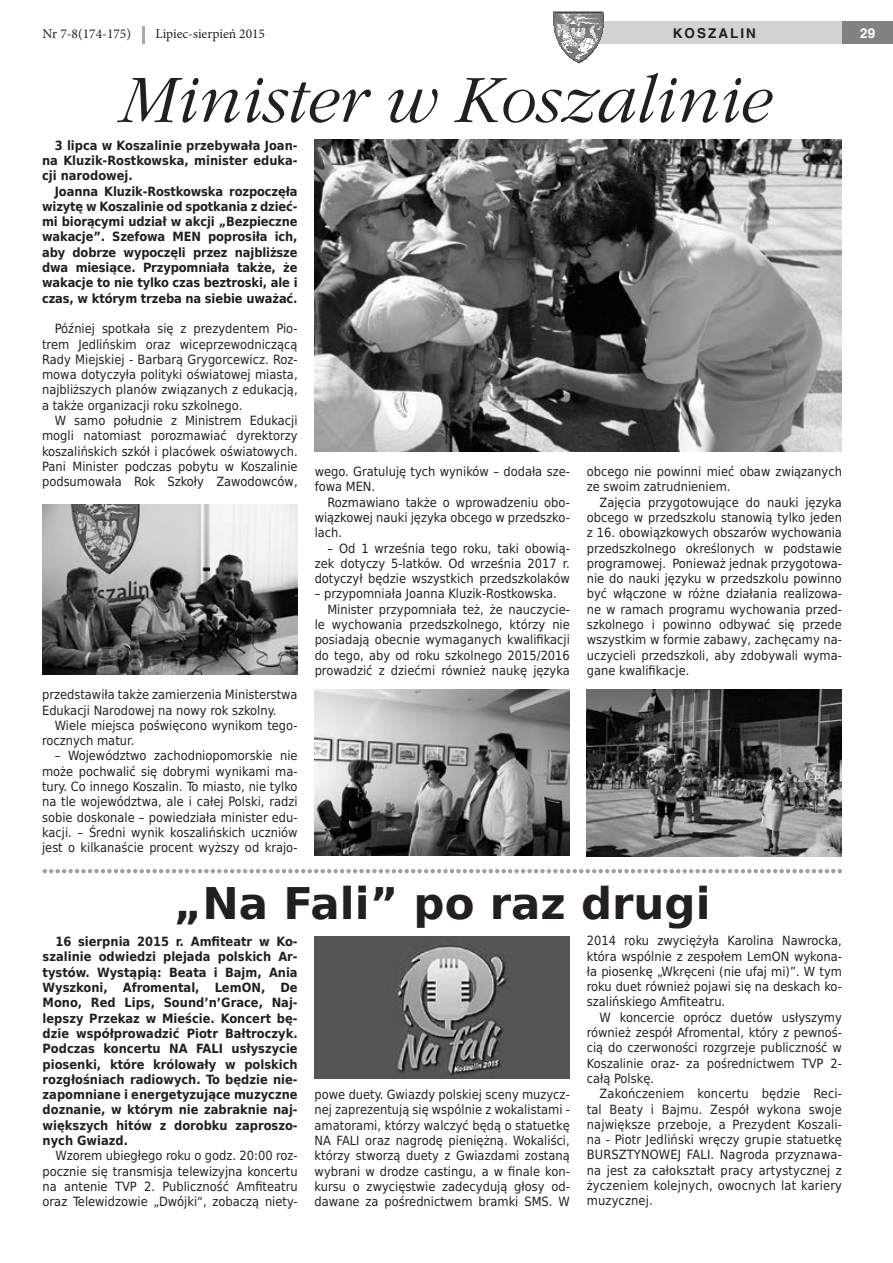
<style>
.page{position:relative;width:893px;height:1263px;background:#fff}
.page>*{position:absolute;margin:0;border:0;box-sizing:border-box;transform-origin:0 0}
.gz_tytul_kursywa{font:italic 70.5px "Gatineau";color:#231f20}
.gz_tytulik_sformatow{font:700 43.5px "DejaVu Sans";color:#231f20}
.t1{font:13.5px "Minion Pro";color:#231f20}
.t2{font:700 13.5px "Switzerland";letter-spacing:.15em;color:#231f20}
.t3{font:700 13.5px "Switzerland";color:#fff}
.gz_text_glowny{font:12.75px/15.3px "DejaVu Sans Condensed";color:#231f20;text-align:justify}
.gz_text_glowny-2{font:700 12.75px/15.3px "DejaVu Sans Condensed";color:#231f20;text-align:justify}
</style>
<div class="page">
<div style="left:570px;top:22px;width:323px;height:22px;background:#d1d2d4"></div>
<div style="left:842px;top:22px;width:51px;height:22px;background:#808285"></div>
<hr style="left:142px;top:26px;width:3px;height:17px;background:#a8a9ad">
<svg style="left:564px;top:51px;width:29px;height:13px"></svg>
<img style="left:553px;top:12px;width:51px;height:39px">
<img style="left:587px;top:689px;width:255px;height:167px">
<img style="left:315px;top:140px;width:527px;height:312px">
<img style="left:315px;top:689px;width:255px;height:167px">
<img style="left:43px;top:505px;width:255px;height:169px">
<svg style="left:43px;top:869px;width:799px;height:4px"></svg>
<img style="left:315px;top:937px;width:255px;height:141px">
<p class="t1" style="left:43px;top:25px;width:90px">Nr 7-8(174-175)</p>
<p class="t1" style="left:155px;top:25px;width:111px">Lipiec-sierpień 2015</p>
<p class="t2" style="left:673px;top:25px;width:85px">KOSZALIN</p>
<p class="t3" style="left:860px;top:25px;width:17px">29</p>
<p class="gz_tytul_kursywa" style="left:117px;top:60px;width:652px">Minister w Koszalinie</p>
<p class="gz_text_glowny-2" style="left:42px;top:137px;width:257px;text-indent:13px">3 lipca w Koszalinie przebywała Joan&shy;na Kluzik-Rostkowska, minister eduka&shy;cji narodowej.</p>
<p class="gz_text_glowny-2" style="left:42px;top:183px;width:257px;text-indent:13px">Joanna Kluzik-Rostkowska rozpoczęła wizytę w Koszalinie od spotkania z dzieć&shy;mi biorącymi udział w akcji „Bezpieczne wakacje”. Szefowa MEN poprosiła ich, aby dobrze wypoczęli przez najbliższe dwa miesiące. Przypomniała także, że wakacje to nie tylko czas beztroski, ale i czas, w którym trzeba na siebie uważać.</p>
<p class="gz_text_glowny" style="left:42px;top:321px;width:257px;text-indent:13px">Później spotkała się z prezydentem Pio&shy;trem Jedlińskim oraz wiceprzewodniczącą Rady Miejskiej - Barbarą Grygorcewicz. Roz&shy;mowa dotyczyła polityki oświatowej miasta, najbliższych planów związanych z edukacją, a także organizacji roku szkolnego.</p>
<p class="gz_text_glowny" style="left:42px;top:413px;width:257px;text-indent:13px">W samo południe z Ministrem Edukacji mogli natomiast porozmawiać dyrektorzy koszalińskich szkół i placówek oświatowych.<br>Pani Minister podczas pobytu w Koszalinie podsumowała Rok Szkoły Zawodowców,</p>
<p class="gz_text_glowny" style="left:42px;top:687px;width:257px">przedstawiła także zamierzenia Ministerstwa<br>Edukacji Narodowej na nowy rok szkolny.</p>
<p class="gz_text_glowny" style="left:42px;top:717px;width:257px;text-indent:13px">Wiele miejsca poświęcono wynikom tego&shy;rocznych matur.</p>
<p class="gz_text_glowny" style="left:42px;top:748px;width:257px;text-indent:13px">– Województwo zachodniopomorskie nie może pochwalić się dobrymi wynikami ma&shy;tury. Co innego Koszalin. To miasto, nie tylko na tle województwa, ale i całej Polski, radzi sobie doskonale – powiedziała minister edu&shy;kacji. – Średni wynik koszalińskich uczniów jest o kilkanaście procent wyższy od krajo-</p>
<p class="gz_text_glowny" style="left:315px;top:464px;width:257px">wego. Gratuluję tych wyników – dodała sze&shy;fowa MEN.</p>
<p class="gz_text_glowny" style="left:315px;top:494px;width:257px;text-indent:13px">Rozmawiano także o wprowadzeniu obo&shy;wiązkowej nauki języka obcego w przedszko&shy;lach.</p>
<p class="gz_text_glowny" style="left:315px;top:540px;width:257px;text-indent:13px">– Od 1 września tego roku, taki obowią&shy;zek dotyczy 5-latków. Od września 2017 r. dotyczył będzie wszystkich przedszkolaków</p>
<p class="gz_text_glowny" style="left:315px;top:586px;width:244px">– przypomniała Joanna Kluzik-Rostkowska.</p>
<p class="gz_text_glowny" style="left:315px;top:601px;width:257px;text-indent:13px">Minister przypomniała też, że nauczycie&shy;le wychowania przedszkolnego, którzy nie posiadają obecnie wymaganych kwalifikacji do tego, aby od roku szkolnego 2015/2016 prowadzić z dziećmi również naukę języka</p>
<p class="gz_text_glowny" style="left:587px;top:464px;width:257px">obcego nie powinni mieć obaw związanych ze swoim zatrudnieniem.</p>
<p class="gz_text_glowny" style="left:587px;top:494px;width:257px;text-indent:13px">Zajęcia przygotowujące do nauki języka obcego w przedszkolu stanowią tylko jeden z 16. obowiązkowych obszarów wychowania przedszkolnego określonych w podstawie programowej. Ponieważ jednak przygotowa&shy;nie do nauki języku w przedszkolu powinno być włączone w różne działania realizowa&shy;ne w ramach programu wychowania przed&shy;szkolnego i powinno odbywać się przede wszystkim w formie zabawy, zachęcamy na&shy;uczycieli przedszkoli, aby zdobywali wyma&shy;gane kwalifikacje.</p>
<p class="gz_tytulik_sformatow" style="left:174px;top:867px;width:538px">„Na Fali” po raz drugi</p>
<p class="gz_text_glowny-2" style="left:43px;top:934px;width:257px;text-indent:13px">16 sierpnia 2015 r. Amfiteatr w Ko&shy;szalinie odwiedzi plejada polskich Ar&shy;tystów. Wystąpią: Beata i Bajm, Ania Wyszkoni, Afromental, LemON, De Mono, Red Lips, Sound’n’Grace, Naj&shy;lepszy Przekaz w Mieście. Koncert bę&shy;dzie współprowadzić Piotr Bałtroczyk.<br>Podczas koncertu NA FALI usłyszycie piosenki, które królowały w polskich rozgłośniach radiowych. To będzie nie&shy;zapomniane i energetyzujące muzyczne doznanie, w którym nie zabraknie naj&shy;większych hitów z dorobku zaproszo&shy;nych Gwiazd.</p>
<p class="gz_text_glowny" style="left:43px;top:1148px;width:257px;text-indent:13px">Wzorem ubiegłego roku o godz. 20:00 roz&shy;pocznie się transmisja telewizyjna koncertu na antenie TVP 2. Publiczność Amfiteatru oraz Telewidzowie „Dwójki“, zobaczą niety-</p>
<p class="gz_text_glowny" style="left:315px;top:1086px;width:257px">powe duety. Gwiazdy polskiej sceny muzycz&shy;nej zaprezentują się wspólnie z wokalistami - amatorami, którzy walczyć będą o statuetkę NA FALI oraz nagrodę pieniężną. Wokaliści, którzy stworzą duety z Gwiazdami zostaną wybrani w drodze castingu, a w finale kon&shy;kursu o zwycięstwie zadecydują głosy od&shy;dawane za pośrednictwem bramki SMS. W</p>
<p class="gz_text_glowny" style="left:587px;top:933px;width:257px">2014 roku zwyciężyła Karolina Nawrocka, która wspólnie z zespołem LemON wykona&shy;ła piosenkę „Wkręceni (nie ufaj mi)”. W tym roku duet również pojawi się na deskach ko&shy;szalińskiego Amfiteatru.</p>
<p class="gz_text_glowny" style="left:587px;top:1009px;width:257px;text-indent:13px">W koncercie oprócz duetów usłyszymy również zespół Afromental, który z pewnoś&shy;cią do czerwoności rozgrzeje publiczność w Koszalinie oraz- za pośrednictwem TVP 2- całą Polskę.</p>
<p class="gz_text_glowny" style="left:587px;top:1086px;width:257px;text-indent:13px">Zakończeniem koncertu będzie Reci&shy;tal Beaty i Bajmu. Zespół wykona swoje największe przeboje, a Prezydent Koszali&shy;na - Piotr Jedliński wręczy grupie statuetkę BURSZTYNOWEJ FALI. Nagroda przyznawa&shy;na jest za całokształt pracy artystycznej z życzeniem kolejnych, owocnych lat kariery muzycznej.</p>
</div>
